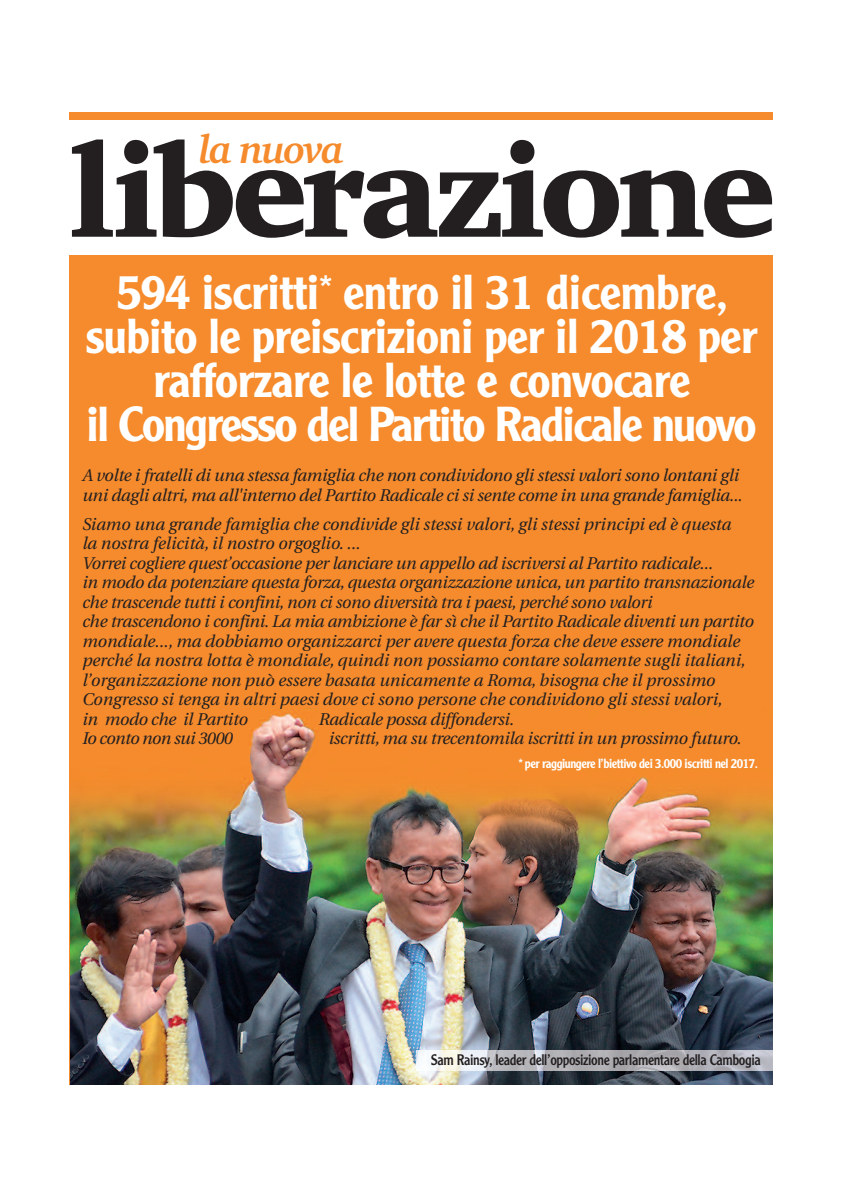
<style>
.page{position:relative;width:842px;height:1191px;background:#fff}
.page>*{position:absolute;margin:0;border:0;box-sizing:border-box;transform-origin:0 0}
.t1{font:900 130.8px "Charter BT Pro";letter-spacing:-.05em;color:#231f20}
.t2{font:500 48px/44px "Clearface Gothic LH";letter-spacing:-.015em;color:#fff;text-align:center}
.t3{font:italic 700 40px "Charter BT Pro";letter-spacing:-.05em;color:#f58b2c}
.t4{font:italic 17px/19.5px "Utopia";letter-spacing:-.015em;color:#231f20}
.t5{font:15px "Clearface Gothic LH";letter-spacing:-.025em;color:#231f20;scale:.95 1}
.t6{font:500 13px "Clearface Gothic LH";letter-spacing:-.035em;color:#fff;scale:.95 1}
</style>
<div class="page">
<div style="left:69px;top:255px;width:703px;height:829px;background:#f58b2c"></div>
<img style="left:70px;top:708px;width:702px;height:376px">
<img style="left:417px;top:1050px;width:355px;height:21px">
<div style="left:69px;top:112px;width:703px;height:7px;background:#f58b2c"></div>
<h3 class="t3" style="left:199px;top:126px;width:147px">la nuova</h3>
<h1 class="t1" style="left:69px;top:115px;width:708px">liberazione</h1>
<h2 class="t2" style="left:86px;top:275px;width:673px">594 iscritti<sup>*</sup> entro il 31 dicembre, subito le preiscrizioni per il 2018 per rafforzare le lotte e convocare<br>il Congresso del Partito Radicale nuovo</h2>
<p class="t4" style="left:82px;top:467px;width:662px;line-height:20px">A volte i fratelli di una stessa famiglia che non condividono gli stessi valori sono lontani gli uni dagli altri, ma all'interno del Partito Radicale ci si sente come in una grande famiglia...</p>
<p class="t4" style="left:82px;top:515px;width:673px">Siamo una grande famiglia che condivide gli stessi valori, gli stessi principi ed è questa<br>la nostra felicità, il nostro orgoglio. ...<br>Vorrei cogliere quest’occasione per lanciare un appello ad iscriversi al Partito radicale...<br>in modo da potenziare questa forza, questa organizzazione unica, un partito transnazionale che trascende tutti i confini, non ci sono diversità tra i paesi, perché sono valori<br>che trascendono i confini. La mia ambizione è far sì che il Partito Radicale diventi un partito mondiale..., ma dobbiamo organizzarci per avere questa forza che deve essere mondiale perché la nostra lotta è mondiale, quindi non possiamo contare solamente sugli italiani, l’organizzazione non può essere basata unicamente a Roma, bisogna che il prossimo Congresso si tenga in altri paesi dove ci sono persone che condividono gli stessi valori,<br>in modo che il Partito</p>
<p class="t4" style="left:319px;top:710px;width:197px">Radicale possa diffondersi.</p>
<p class="t4" style="left:82px;top:730px;width:152px">Io conto non sui 3000</p>
<p class="t4" style="left:329px;top:730px;width:414px">iscritti, ma su trecentomila iscritti in un prossimo futuro.</p>
<p class="t6" style="left:519px;top:759px;width:253px">* per raggiungere l’biettivo dei 3.000 iscritti nel 2017.</p>
<p class="t5" style="left:431px;top:1054px;width:349px">Sam Rainsy, leader dell’opposizione parlamentare della Cambogia</p>
</div>
